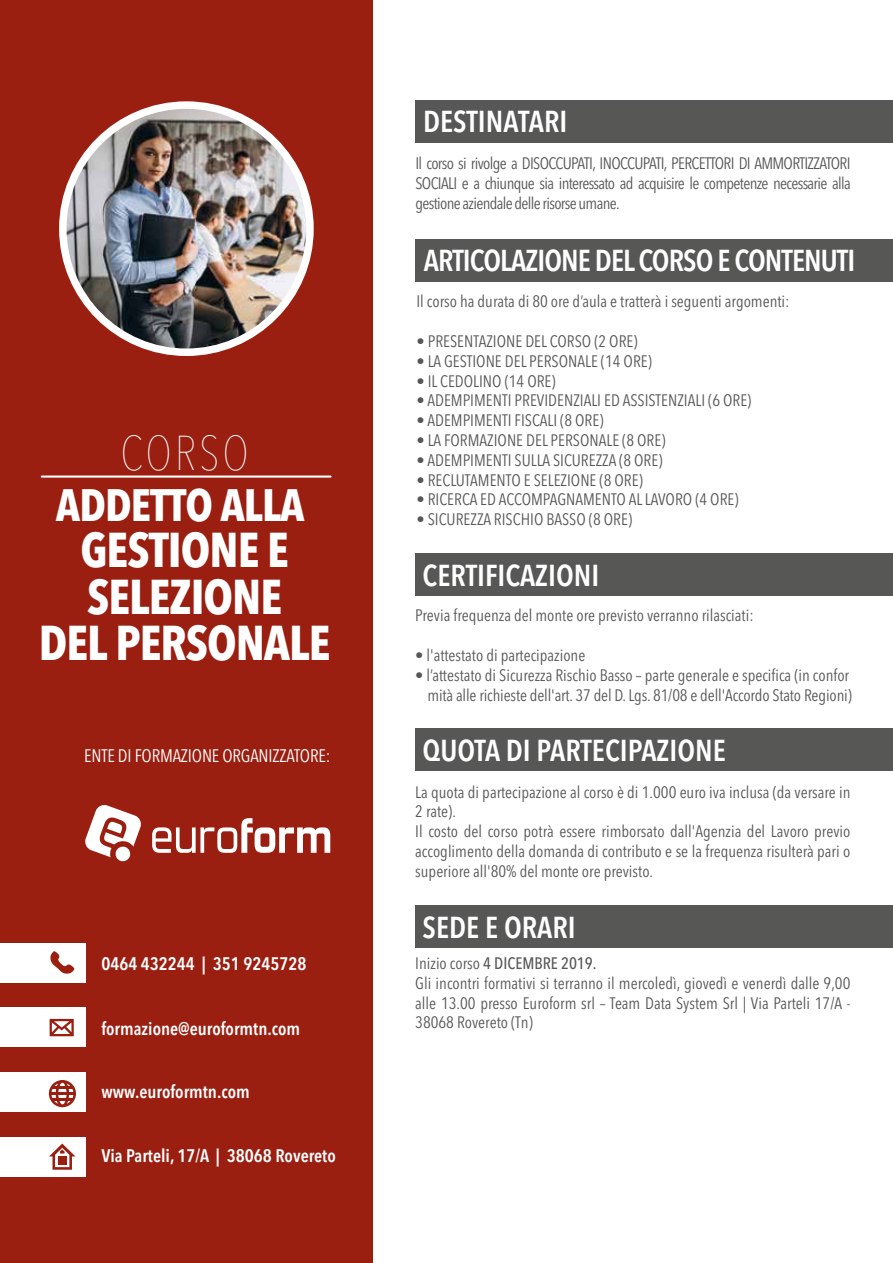
<style>
.page{position:relative;width:893px;height:1263px;background:#fff}
.page>*{position:absolute;margin:0;border:0;box-sizing:border-box;transform-origin:0 0}
.t1{font:700 condensed 48.45px/46.5px "Avenir Next LT Pro";letter-spacing:-.02em;color:#fff;text-align:center}
.t2{font:200 condensed 48.45px "Avenir Next LT Pro";letter-spacing:.065em;color:#fff}
.t3{font:700 condensed 45px "Avenir Next LT Pro";letter-spacing:-.02em;color:#fff}
.t4{font:600 condensed 30px "Avenir Next LT Pro";color:#fff}
.t5{font:600 condensed 30px "Avenir Next LT Pro";letter-spacing:-.03em;color:#fff}
.t6{font:600 condensed 18px "Avenir Next LT Pro";color:#fff}
.t7{font:condensed 18px "Avenir Next LT Pro";letter-spacing:-.01em;color:#fff}
.t8{font:condensed 16.5px/19.8px "Avenir Next LT Pro";color:#575756}
.s1{font-weight:500}
</style>
<div class="page">
<div style="left:0;top:0;width:373px;height:1263px;background:#9a1f11"></div>
<img style="left:63px;top:105px;width:247px;height:247px;border-radius:121px">
<div style="left:59px;top:101px;width:255px;height:255px;border:8px solid #fff;border-radius:50%"></div>
<div style="left:0;top:1138px;width:85px;height:39px;background:#fff"></div>
<svg style="left:49px;top:1143px;width:26px;height:27px"></svg>
<div style="left:0;top:1073px;width:85px;height:39px;background:#fff"></div>
<svg style="left:49px;top:1080px;width:27px;height:27px"></svg>
<hr style="left:50px;top:1093px;width:25px;height:2px;background:#9a1f11">
<hr style="left:52px;top:1098px;width:21px;height:3px;background:#9a1f11">
<hr style="left:52px;top:1086px;width:21px;height:3px;background:#9a1f11">
<hr style="left:41px;top:475px;width:291px;height:3px;background:#fff">
<div style="left:0;top:1008px;width:85px;height:39px;background:#fff"></div>
<svg style="left:50px;top:1019px;width:24px;height:17px"></svg>
<div style="left:0;top:943px;width:85px;height:39px;background:#fff"></div>
<svg style="left:50px;top:951px;width:24px;height:23px"></svg>
<svg style="left:85px;top:805px;width:56px;height:57px"></svg>
<svg style="left:152px;top:818px;width:178px;height:35px"></svg>
<div style="left:416px;top:100px;width:477px;height:42px;background:#575756"></div>
<div style="left:416px;top:239px;width:477px;height:42px;background:#575756"></div>
<div style="left:415px;top:553px;width:478px;height:43px;background:#575756"></div>
<div style="left:415px;top:728px;width:478px;height:43px;background:#575756"></div>
<div style="left:415px;top:905px;width:478px;height:42px;background:#575756"></div>
<h1 class="t2" style="left:121px;top:424px;width:130px">CORSO</h1>
<h2 class="t3" style="left:56px;top:477px;width:250px">ADDETTO ALLA</h2>
<h1 class="t1" style="left:39px;top:526px;width:293px">GESTIONE E<br>SELEZIONE<br>DEL PERSONALE</h1>
<p class="t7" style="left:84px;top:745px;width:248px">ENTE DI FORMAZIONE ORGANIZZATORE:</p>
<p class="t6" style="left:101px;top:953px;width:207px">0464 432244 | 351 9245728</p>
<p class="t6" style="left:101px;top:1018px;width:200px">formazione@euroformtn.com</p>
<p class="t6" style="left:101px;top:1081px;width:150px">www.euroformtn.com</p>
<p class="t6" style="left:101px;top:1145px;width:236px">Via Parteli, 17/A | 38068 Rovereto</p>
<h3 class="t4" style="left:423px;top:103px;width:146px">DESTINATARI</h3>
<p class="t8" style="left:415px;top:154px;width:437px;text-align:justify">Il corso si rivolge a DISOCCUPATI, INOCCUPATI, PERCETTORI DI AMMORTIZZATORI SOCIALI e a chiunque sia interessato ad acquisire le competenze necessarie alla gestione aziendale delle risorse umane.</p>
<h3 class="t5" style="left:424px;top:242px;width:433px">ARTICOLAZIONE DEL CORSO E CONTENUTI</h3>
<p class="t8" style="left:416px;top:292px;width:375px">Il corso ha durata di 80 ore d’aula e tratterà i seguenti argomenti:</p>
<p class="t8" style="left:416px;top:331px;width:223px">• PRESENTAZIONE DEL CORSO (2 ORE)</p>
<p class="t8" style="left:416px;top:351px;width:237px">• LA GESTIONE DEL PERSONALE (14 ORE)</p>
<p class="t8" style="left:416px;top:371px;width:141px">• IL CEDOLINO (14 ORE)</p>
<p class="t8" style="left:416px;top:391px;width:336px">• ADEMPIMENTI PREVIDENZIALI ED ASSISTENZIALI (6 ORE)</p>
<p class="t8" style="left:416px;top:410px;width:189px">• ADEMPIMENTI FISCALI (8 ORE)</p>
<p class="t8" style="left:416px;top:430px;width:251px">• LA FORMAZIONE DEL PERSONALE (8 ORE)</p>
<p class="t8" style="left:416px;top:450px;width:248px">• ADEMPIMENTI SULLA SICUREZZA (8 ORE)</p>
<p class="t8" style="left:416px;top:470px;width:228px">• RECLUTAMENTO E SELEZIONE (8 ORE)</p>
<p class="t8" style="left:416px;top:490px;width:324px">• RICERCA ED ACCOMPAGNAMENTO AL LAVORO (4 ORE)</p>
<p class="t8" style="left:416px;top:509px;width:217px">• SICUREZZA RISCHIO BASSO (8 ORE)</p>
<h3 class="t4" style="left:423px;top:557px;width:178px">CERTIFICAZIONI</h3>
<p class="t8" style="left:415px;top:605px;width:340px">Previa frequenza del monte ore previsto verranno rilasciati:</p>
<p class="t8" style="left:415px;top:645px;width:172px">• l'attestato di partecipazione</p>
<p class="t8" style="left:415px;top:665px;width:438px;text-align:right">• l’attestato di Sicurezza Rischio Basso – parte generale e specifica (in confor mità alle richieste dell'art. 37 del D. Lgs. 81/08 e dell'Accordo Stato Regioni)</p>
<h3 class="t4" style="left:423px;top:732px;width:305px">QUOTA DI PARTECIPAZIONE</h3>
<p class="t8" style="left:415px;top:782px;width:437px">La quota di partecipazione al corso è di 1.000 euro iva inclusa (da versare in 2 rate).<br>Il costo del corso potrà essere rimborsato dall'Agenzia del Lavoro previo accoglimento della domanda di contributo e se la frequenza risulterà pari o superiore all'80% del monte ore previsto.</p>
<h3 class="t4" style="left:423px;top:909px;width:155px">SEDE E ORARI</h3>
<p class="t8" style="left:415px;top:953px;width:437px">Inizio corso <span class="s1">4 DICEMBRE 2019.<br></span>Gli incontri formativi si terranno il mercoledì, giovedì e venerdì dalle 9,00 alle 13.00 presso Euroform srl – Team Data System Srl | Via Parteli 17/A - 38068 Rovereto (Tn)</p>
</div>
